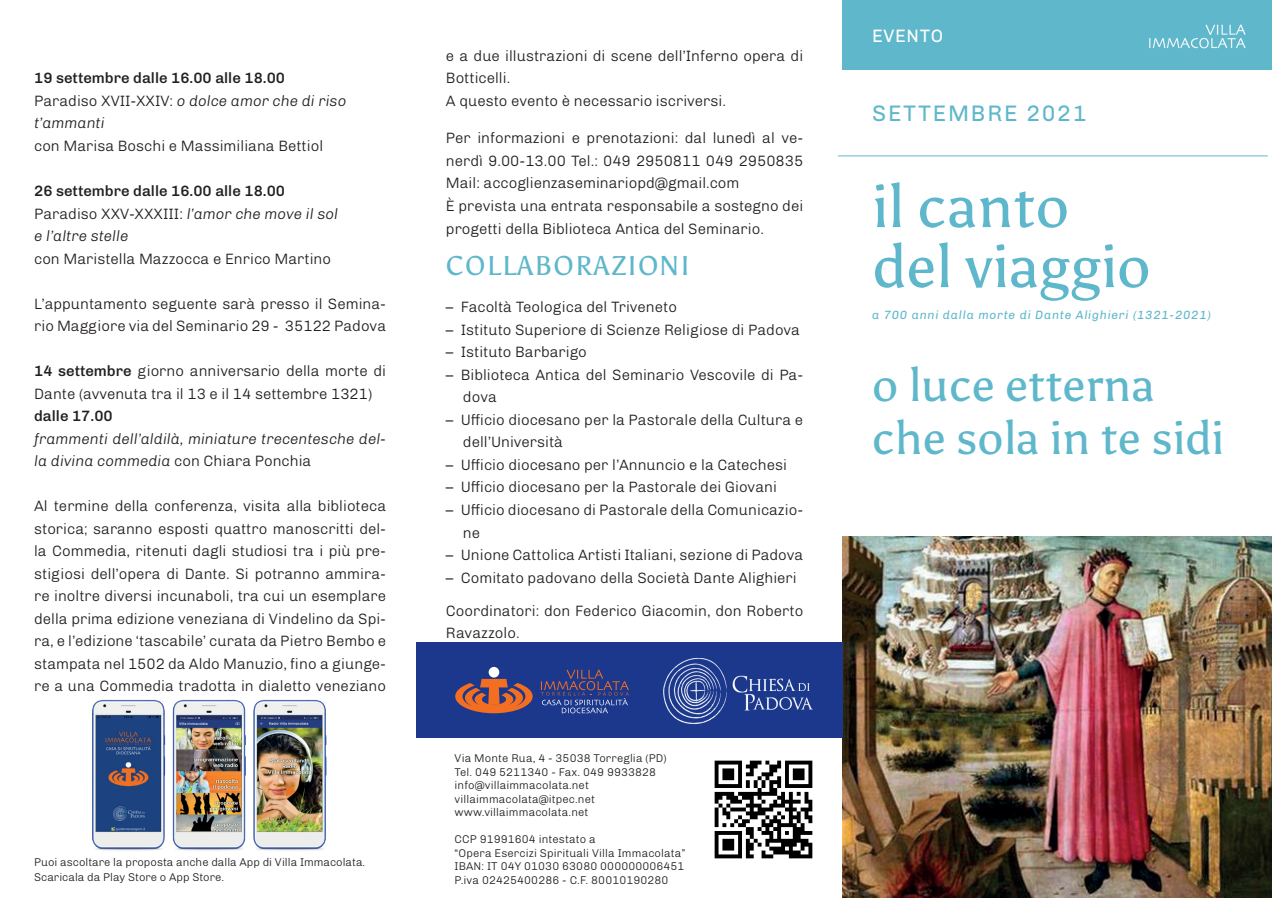
<style>
.page{position:relative;width:1272px;height:902px;background:#fff}
.page>*{position:absolute;margin:0;border:0;box-sizing:border-box;transform-origin:0 0}
.t1{font:60px "Asul";color:#5fb7cb}
.t2{font:46.5px/52.5px "Asul";color:#5fb7cb}
.t3{font:27px "Asul";letter-spacing:.05em;color:#5fb7cb}
.t4{font:22.5px "Chivo";letter-spacing:.08em;color:#5fb7cb}
.t5{font:18px "Chivo";letter-spacing:.04em;color:#fff}
.t6{font:300 15px/22.5px "Chivo";color:#231f20}
.t7{font:500 15px/22.5px "Chivo";color:#231f20}
.t8{font:italic 300 15px/22.5px "Chivo";color:#231f20}
.t9{font:italic 12px "Chivo";letter-spacing:.06em;color:#5fb7cb}
.t10{font:300 11.25px "Chivo";letter-spacing:.01em;color:#231f20}
.s1{font-weight:300}
.s2{font-weight:300;font-style:italic}
.s3{font-style:italic}
.s4{font-weight:500}
.s5{font-style:normal}
</style>
<div class="page">
<div style="left:842px;top:0;width:429px;height:69px;background:#5fb7cb"></div>
<hr style="left:838px;top:155px;width:429px;height:1px;background:#5fb7cb">
<img style="left:842px;top:536px;width:429px;height:361px">
<img style="left:1149px;top:24px;width:97px;height:25px">
<div style="left:416px;top:642px;width:426px;height:95px;background:#1b388c"></div>
<svg style="left:455px;top:678px;width:77px;height:35px"></svg>
<div style="left:488px;top:666px;width:11px;height:11px;background:#fff;border-radius:50%"></div>
<svg style="left:541px;top:669px;width:88px;height:44px"></svg>
<img style="left:648px;top:657px;width:189px;height:81px">
<img style="left:714px;top:760px;width:99px;height:99px">
<img style="left:92px;top:699px;width:235px;height:152px">
<p class="t7" style="left:34px;top:66px;width:313px">19 settembre dalle 16.00 alle 18.00<br><span class="s1">Paradiso XVII-XXIV:</span> <span class="s2">o dolce amor che di riso</span></p>
<p class="t8" style="left:34px;top:111px;width:72px">t’ammanti</p>
<p class="t6" style="left:34px;top:133px;width:290px">con Marisa Boschi e Massimiliana Bettiol</p>
<p class="t7" style="left:34px;top:179px;width:252px">26 settembre dalle 16.00 alle 18.00</p>
<p class="t6" style="left:34px;top:201px;width:305px">Paradiso XXV-XXXIII: <span class="s3">l’amor che move il sol</span></p>
<p class="t8" style="left:34px;top:223px;width:96px">e l’altre stelle</p>
<p class="t6" style="left:34px;top:246px;width:298px">con Maristella Mazzocca e Enrico Martino</p>
<p class="t6" style="left:34px;top:291px;width:353px">L’appuntamento seguente sarà presso il Semina&shy;rio Maggiore via del Seminario 29 - 35122 Padova</p>
<p class="t6" style="left:34px;top:358px;width:353px"><span class="s4">14 settembre</span> giorno anniversario della morte di<br>Dante (avvenuta tra il 13 e il 14 settembre 1321)</p>
<p class="t7" style="left:34px;top:404px;width:80px">dalle 17.00</p>
<p class="t8" style="left:34px;top:426px;width:353px">frammenti dell’aldilà, miniature trecentesche del&shy;la divina commedia <span class="s5">con Chiara Ponchia</span></p>
<p class="t6" style="left:34px;top:493px;width:353px;text-align:justify">Al termine della conferenza, visita alla biblioteca storica; saranno esposti quattro manoscritti del&shy;la Commedia, ritenuti dagli studiosi tra i più pre&shy;stigiosi dell’opera di Dante. Si potranno ammira&shy;re inoltre diversi incunaboli, tra cui un esemplare della prima edizione veneziana di Vindelino da Spi&shy;ra, e l’edizione ‘tascabile’ curata da Pietro Bembo e stampata nel 1502 da Aldo Manuzio, fino a giunge&shy;re a una Commedia tradotta in dialetto veneziano</p>
<p class="t10" style="left:34px;top:853px;width:333px">Puoi ascoltare la proposta anche dalla App di Villa Immacolata.</p>
<p class="t10" style="left:34px;top:868px;width:191px">Scaricala da Play Store o App Store.</p>
<p class="t6" style="left:446px;top:43px;width:359px">e a due illustrazioni di scene dell’Inferno opera di<br>Botticelli.</p>
<p class="t6" style="left:446px;top:88px;width:281px">A questo evento è necessario iscriversi.</p>
<p class="t6" style="left:446px;top:126px;width:359px;text-align:justify">Per informazioni e prenotazioni: dal lunedì al ve&shy;nerdì 9.00-13.00 Tel.: 049 2950811 049 2950835<br>Mail: accoglienzaseminariopd@gmail.com</p>
<p class="t6" style="left:446px;top:193px;width:359px">È prevista una entrata responsabile a sostegno dei progetti della Biblioteca Antica del Seminario.</p>
<p class="t3" style="left:446px;top:249px;width:245px">COLLABORAZIONI</p>
<p class="t6" style="left:446px;top:295px;width:232px">– Facoltà Teologica del Triveneto</p>
<p class="t6" style="left:446px;top:317px;width:355px">– Istituto Superiore di Scienze Religiose di Padova</p>
<p class="t6" style="left:446px;top:340px;width:142px">– Istituto Barbarigo</p>
<p class="t6" style="left:463px;top:362px;width:342px;text-indent:-17px">– Biblioteca Antica del Seminario Vescovile di Pa&shy;dova</p>
<p class="t6" style="left:463px;top:407px;width:342px;text-indent:-17px">– Ufficio diocesano per la Pastorale della Cultura e dell’Università</p>
<p class="t6" style="left:446px;top:452px;width:342px">– Ufficio diocesano per l’Annuncio e la Catechesi</p>
<p class="t6" style="left:446px;top:475px;width:332px">– Ufficio diocesano per la Pastorale dei Giovani</p>
<p class="t6" style="left:463px;top:497px;width:342px;text-indent:-17px">– Ufficio diocesano di Pastorale della Comunicazio&shy;ne</p>
<p class="t6" style="left:446px;top:542px;width:359px">– Unione Cattolica Artisti Italiani, sezione di Padova</p>
<p class="t6" style="left:446px;top:565px;width:352px">– Comitato padovano della Società Dante Alighieri</p>
<p class="t6" style="left:446px;top:598px;width:359px">Coordinatori: don Federico Giacomin, don Roberto<br>Ravazzolo.</p>
<p class="t10" style="left:454px;top:750px;width:214px">Via Monte Rua, 4 - 35038 Torreglia (PD)</p>
<p class="t10" style="left:454px;top:763px;width:203px">Tel. 049 5211340 - Fax. 049 9933828</p>
<p class="t10" style="left:454px;top:777px;width:136px">info@villaimmacolata.net</p>
<p class="t10" style="left:454px;top:790px;width:142px">villaimmacolata@itpec.net</p>
<p class="t10" style="left:454px;top:804px;width:135px">www.villaimmacolata.net</p>
<p class="t10" style="left:454px;top:831px;width:143px">CCP 91991604 intestato a</p>
<p class="t10" style="left:454px;top:844px;width:233px">“Opera Esercizi Spirituali Villa Immacolata”</p>
<p class="t10" style="left:454px;top:858px;width:231px">IBAN: IT 04Y 01030 63080 000000006451</p>
<p class="t10" style="left:454px;top:871px;width:215px">P.iva 02425400286 - C.F. 80010190280</p>
<p class="t5" style="left:872px;top:23px;width:72px">EVENTO</p>
<p class="t4" style="left:872px;top:96px;width:216px">SETTEMBRE 2021</p>
<p class="t1" style="left:872px;top:170px;width:199px">il canto</p>
<p class="t1" style="left:872px;top:230px;width:280px">del viaggio</p>
<p class="t9" style="left:872px;top:305px;width:340px">a 700 anni dalla morte di Dante Alighieri (1321-2021)</p>
<p class="t2" style="left:872px;top:359px;width:353px">o luce etterna che sola in te sidi</p>
</div>
